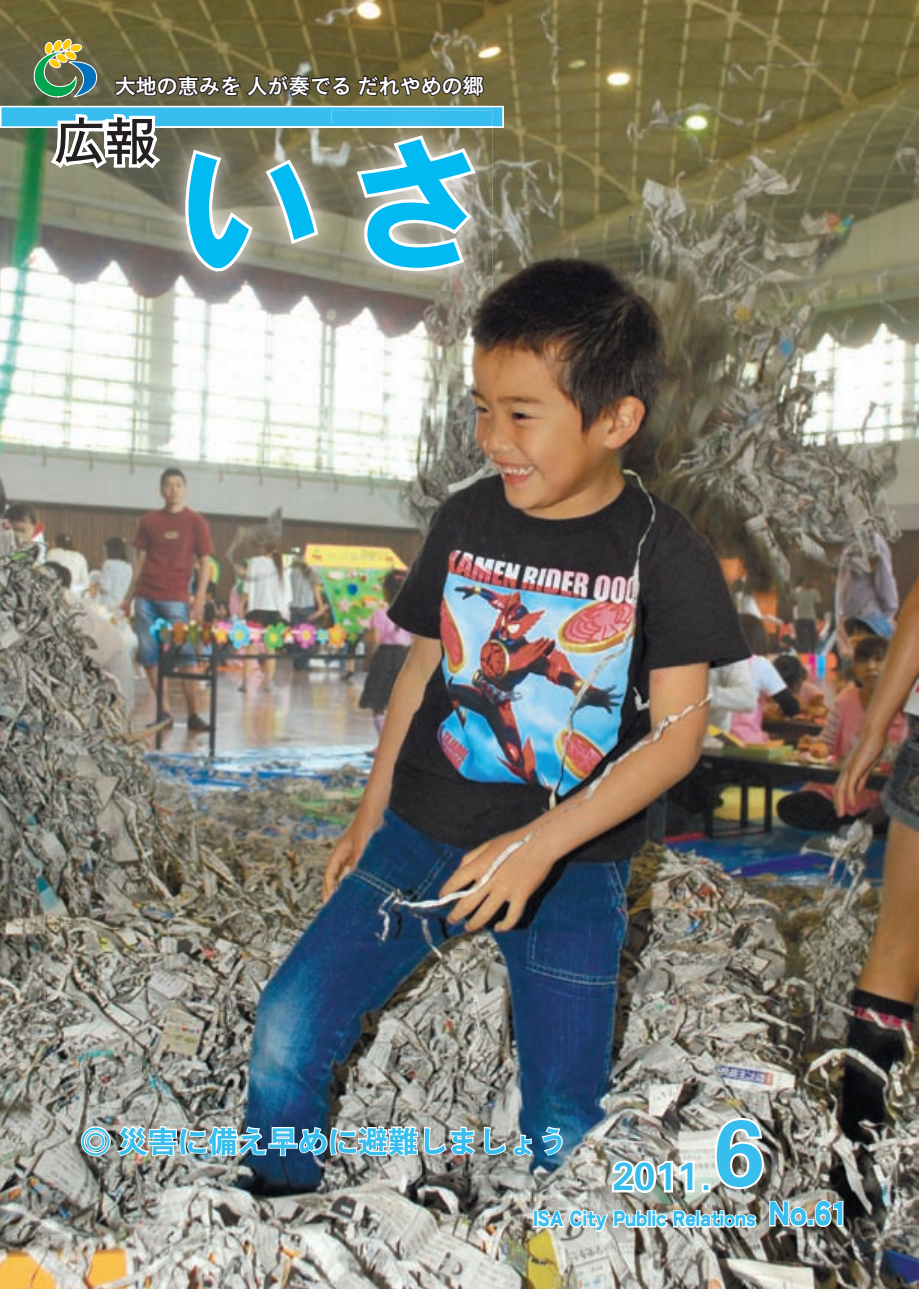
<style>
.page{position:relative;width:919px;height:1289px;background:#fff}
.page>*{position:absolute;margin:0;border:0;box-sizing:border-box;transform-origin:0 0}
.t1{font:150px "HG Soei Kakugothic UB";color:#00baf1}
.t2{font:700 93px "Iwa O Go Pro";color:#37beef}
.t3{font:51px "Iwa O Go Pro Db";color:#231f20}
.t4{font:700 39px "Iwa O Go Pro";color:#37beef}
.t5{font:800 30.6px "Iwa N Go Pro";color:#37beef;scale:.83 1}
.t6{font:30px "Iwa O Go Pro Eb";color:#37beef}
.t7{font:700 21px "Iwa O Go Pro";color:#fff}
.t8{font:800 19.8px "Iwa N Go Pro";letter-spacing:-.035em;color:#37beef;scale:.83 1}
</style>
<div class="page">
<img style="left:0;top:0;width:918px;height:1288px">
<svg style="left:0;top:38px;width:503px;height:341px"></svg>
<div style="left:533px;top:1210px;width:5px;height:17px;border:2px solid #fff"></div>
<svg style="left:536px;top:1208px;width:222px;height:24px"></svg>
<svg style="left:768px;top:1198px;width:76px;height:29px"></svg>
<svg style="left:607px;top:1158px;width:89px;height:37px"></svg>
<div style="left:701px;top:1183px;width:9px;height:9px;border:4px solid #fff"></div>
<svg style="left:712px;top:1115px;width:54px;height:76px"></svg>
<img style="left:80px;top:983px;width:454px;height:175px">
<svg style="left:540px;top:1125px;width:23px;height:31px"></svg>
<p class="t7" style="left:115px;top:72px;width:370px">大地の恵みを人が奏でるだれやめの郷</p>
<h3 class="t3" style="left:54px;top:107px;width:103px">広報</h3>
<h1 class="t1" style="left:174px;top:132px;width:320px">いさ</h1>
<h3 class="t6" style="left:81px;top:1121px;width:489px">◎ 災害に備え早めに避難しましょう</h3>
<h3 class="t4" style="left:612px;top:1149px;width:102px">2011.</h3>
<h2 class="t2" style="left:713px;top:1088px;width:53px">6</h2>
<p class="t8" style="left:533px;top:1204px;width:270px">ISA City Public Relations</p>
<h3 class="t5" style="left:768px;top:1191px;width:98px">No.61</h3>
</div>
